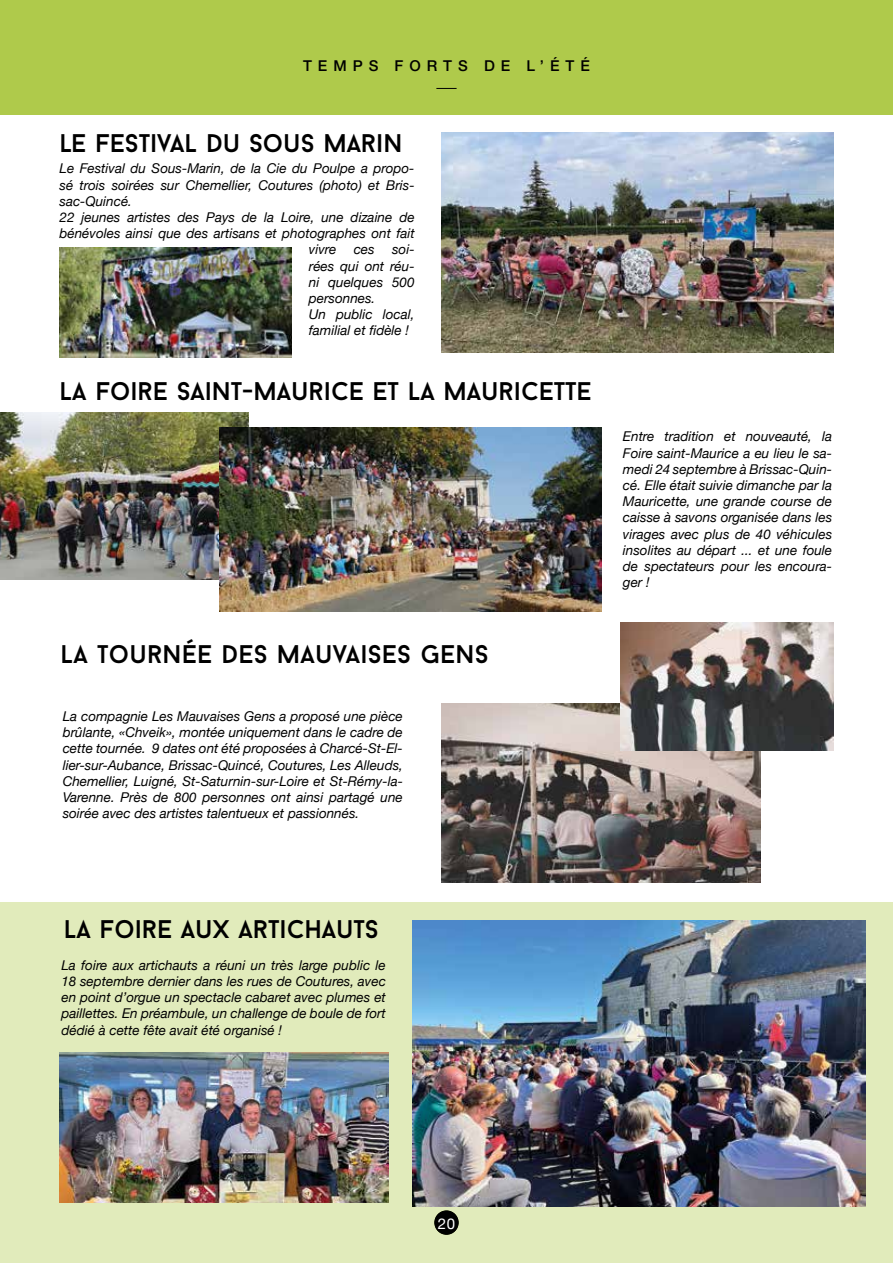
<style>
.page{position:relative;width:893px;height:1263px;background:#fff}
.page>*{position:absolute;margin:0;border:0;box-sizing:border-box;transform-origin:0 0}
.t1{font:25.5px "Baron Neue";color:#000}
.t2{font:500 15px "Helvetica Neue";letter-spacing:.4em;color:#000}
.t3{font:15px "Helvetica Neue";color:#fff}
.t4{font:italic 13.5px/16.2px "Helvetica Neue";color:#000;text-align:justify}
</style>
<div class="page">
<div style="left:0;top:0;width:893px;height:115px;background:#afca4b"></div>
<div style="left:0;top:902px;width:893px;height:361px;background:#e1ebbb"></div>
<img style="left:412px;top:921px;width:453px;height:286px">
<svg style="left:436px;top:88px;width:21px;height:1px"></svg>
<div style="left:435px;top:1211px;width:23px;height:23px;background:#000;border-radius:50%"></div>
<div style="left:435px;top:1211px;width:23px;height:23px;border:1px solid #000;border-radius:50%"></div>
<img style="left:60px;top:1052px;width:328px;height:150px">
<img style="left:441px;top:133px;width:392px;height:220px">
<img style="left:441px;top:704px;width:319px;height:178px">
<img style="left:621px;top:623px;width:212px;height:128px">
<img style="left:0;top:412px;width:248px;height:167px">
<img style="left:219px;top:427px;width:383px;height:184px">
<img style="left:60px;top:248px;width:232px;height:109px">
<p class="t2" style="left:303px;top:57px;width:288px">TEMPS FORTS DE L’ÉTÉ</p>
<h1 class="t1" style="left:60px;top:127px;width:344px">LE FESTIVAL DU SOUS MARIN</h1>
<p class="t4" style="left:60px;top:160px;width:357px">Le Festival du Sous-Marin, de la Cie du Poulpe a propo-</p>
<p class="t4" style="left:60px;top:177px;width:357px">sé trois soirées sur Chemellier, Coutures (photo) et Bris-</p>
<p class="t4" style="left:60px;top:193px;width:74px">sac-Quincé.</p>
<p class="t4" style="left:60px;top:209px;width:357px">22 jeunes artistes des Pays de la Loire, une dizaine de</p>
<p class="t4" style="left:60px;top:225px;width:357px">bénévoles ainsi que des artisans et photographes ont fait</p>
<p class="t4" style="left:309px;top:241px;width:29px">vivre</p>
<p class="t4" style="left:354px;top:241px;width:22px">ces</p>
<p class="t4" style="left:309px;top:241px;width:107px;text-align:left;text-indent:83px">soi&shy;rées qui ont réu&shy;ni quelques 500 personnes.<br>Un public local, familial et fidèle !</p>
<h1 class="t1" style="left:60px;top:375px;width:533px">LA FOIRE SAINT-MAURICE ET LA MAURICETTE</h1>
<h1 class="t1" style="left:61px;top:638px;width:429px">LA TOURNÉE DES MAUVAISES GENS</h1>
<p class="t4" style="left:63px;top:708px;width:342px">La compagnie Les Mauvaises Gens a proposé une pièce brûlante, «Chveik», montée uniquement dans le cadre de cette tournée. 9 dates ont été proposées à Charcé-St-El&shy;lier-sur-Aubance, Brissac-Quincé, Coutures, Les Alleuds, Chemellier, Luigné, St-Saturnin-sur-Loire et St-Rémy-la-Varenne. Près de 800 personnes ont ainsi partagé une soirée avec des artistes talentueux et passionnés.</p>
<p class="t4" style="left:623px;top:428px;width:211px">Entre tradition et nouveauté, la Foire saint-Maurice a eu lieu le sa&shy;medi 24 septembre à Brissac-Quin&shy;cé. Elle était suivie dimanche par la Mauricette, une grande course de caisse à savons organisée dans les virages avec plus de 40 véhicules insolites au départ ... et une foule de spectateurs pour les encoura&shy;ger !</p>
<h1 class="t1" style="left:64px;top:913px;width:317px">LA FOIRE AUX ARTICHAUTS</h1>
<p class="t4" style="left:61px;top:956px;width:326px">La foire aux artichauts a réuni un très large public le 18 septembre dernier dans les rues de Coutures, avec en point d’orgue un spectacle cabaret avec plumes et paillettes. En préambule, un challenge de boule de fort dédié à cette fête avait été organisé !</p>
<p class="t3" style="left:438px;top:1214px;width:19px">20</p>
</div>
